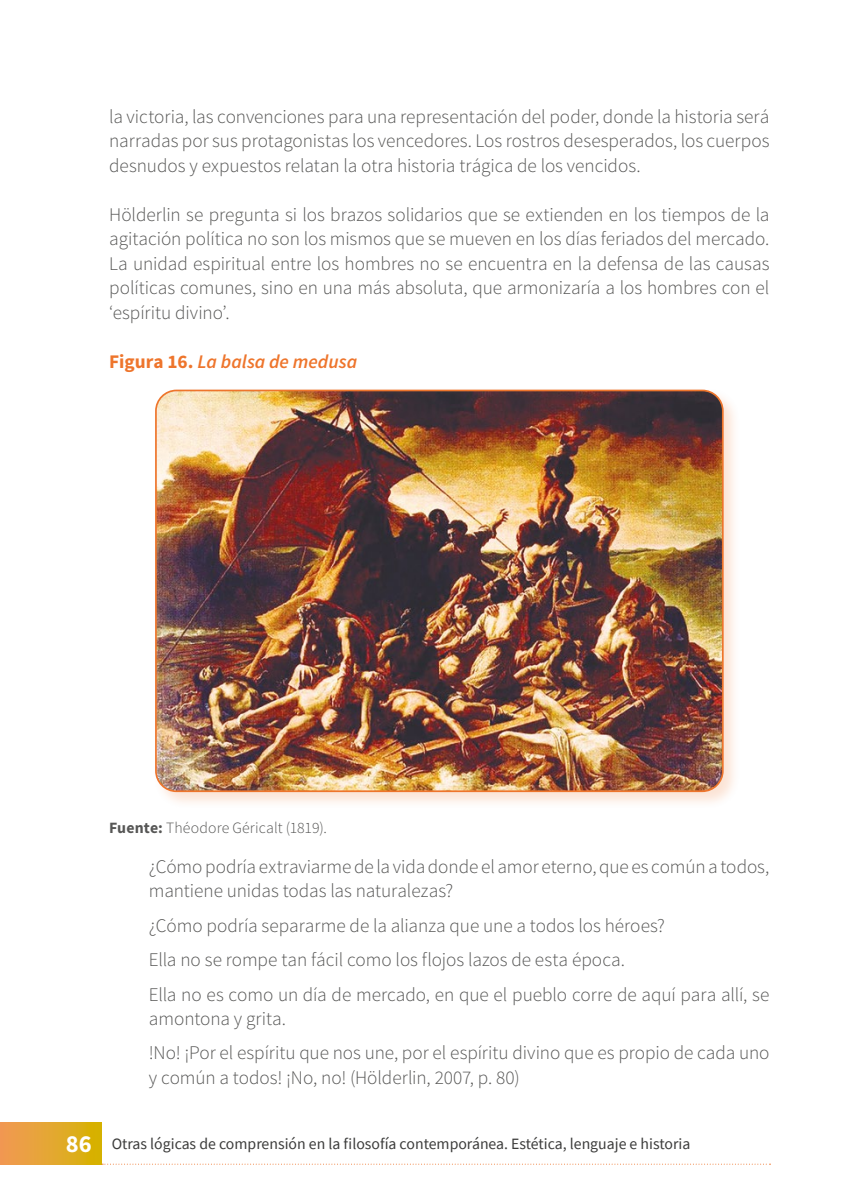
<style>
.page{position:relative;width:844px;height:1191px;background:#fff}
.page>*{position:absolute;margin:0;border:0;box-sizing:border-box;transform-origin:0 0}
.t1{font:300 19.25px/24.5px "Source Sans Pro";letter-spacing:-.005em;color:#575756}
.t2{font:italic 600 19.25px "Source Sans Pro";color:#ee752c}
.t3{font:15.75px "Source Sans Pro";color:#3c3c3b}
.t4{font:300 15.75px "Source Sans Pro";letter-spacing:.005em;color:#575756}
.s1{font-weight:700;font-style:normal}
.s2{font-weight:700}
.s3{font-weight:700;font-size:24.5px;color:#fff}
</style>
<div class="page">
<div style="left:0;top:1122px;width:102px;height:42px;background:linear-gradient(to right,#f29a59,#d6b302)"></div>
<svg style="left:102px;top:1163px;width:668px;height:1px"></svg>
<div style="left:153px;top:387px;width:588px;height:422px;background:#ee752c;opacity:.2"></div>
<img style="left:156px;top:390px;width:566px;height:401px">
<div style="left:155px;top:389px;width:568px;height:403px;border:2px solid #ee752c;border-radius:20px"></div>
<p class="t1" style="left:109px;top:104px;width:661px;text-align:justify">la victoria, las convenciones para una representación del poder, donde la historia será narradas por sus protagonistas los vencedores. Los rostros desesperados, los cuerpos desnudos y expuestos relatan la otra historia trágica de los vencidos.</p>
<p class="t1" style="left:109px;top:202px;width:661px;text-align:justify">Hölderlin se pregunta si los brazos solidarios que se extienden en los tiempos de la agitación política no son los mismos que se mueven en los días feriados del mercado.<br>La unidad espiritual entre los hombres no se encuentra en la defensa de las causas políticas comunes, sino en una más absoluta, que armonizaría a los hombres con el ‘espíritu divino’.</p>
<p class="t2" style="left:109px;top:348px;width:249px"><span class="s1">Figura 16.</span> La balsa de medusa</p>
<p class="t4" style="left:109px;top:818px;width:219px"><span class="s2">Fuente:</span> Théodore Géricalt (1819).</p>
<p class="t1" style="left:149px;top:854px;width:622px">¿Cómo podría extraviarme de la vida donde el amor eterno, que es común a todos, mantiene unidas todas las naturalezas?</p>
<p class="t1" style="left:149px;top:908px;width:622px;line-height:34.5px">¿Cómo podría separarme de la alianza que une a todos los héroes?<br>Ella no se rompe tan fácil como los flojos lazos de esta época.<br>Ella no es como un día de mercado, en que el pueblo corre de aquí para allí, se</p>
<p class="t1" style="left:149px;top:1001px;width:622px;line-height:34.5px">amontona y grita.<br>!No! ¡Por el espíritu que nos une, por el espíritu divino que es propio de cada uno</p>
<p class="t1" style="left:149px;top:1065px;width:372px">y común a todos! ¡No, no! (Hölderlin, 2007, p. 80)</p>
<p class="t3" style="left:66px;top:1133px;width:625px"><span class="s3">86</span> Otras lógicas de comprensión en la filosofía contemporánea. Estética, lenguaje e historia</p>
</div>
